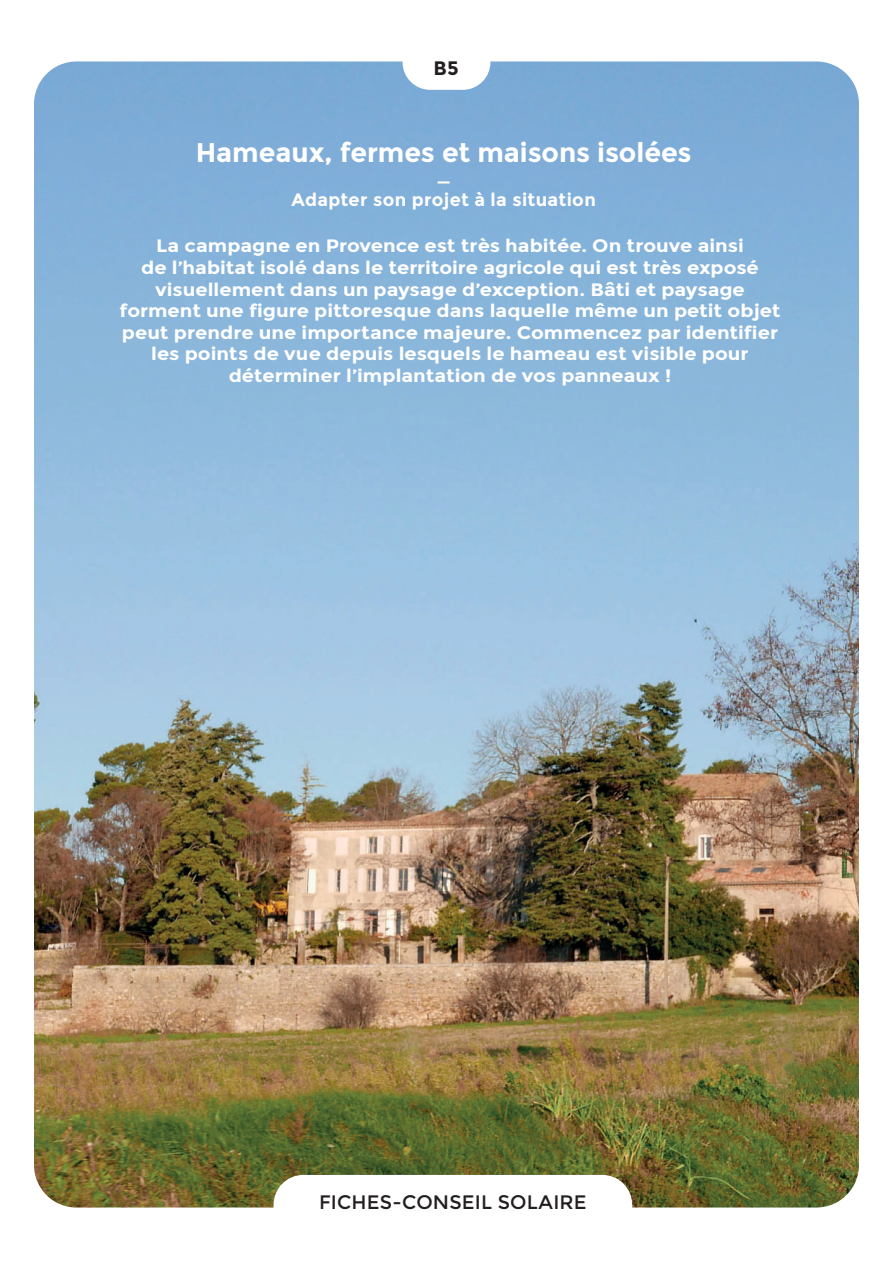
<style>
.page{position:relative;width:893px;height:1263px;background:#fff}
.page>*{position:absolute;margin:0;border:0;box-sizing:border-box;transform-origin:0 0}
.t1{font:700 27px "Montserrat";color:#fff}
.t2{font:700 21px "Montserrat";color:#fff}
.t3{font:19.5px "Montserrat";letter-spacing:.005em;color:#231f20}
.t4{font:700 19.5px "Montserrat";color:#231f20}
.t5{font:700 18px/21.6px "Montserrat";color:#fff;text-align:center;scale:1.1 1}
.t6{font:700 18px "Montserrat";letter-spacing:.02em;color:#fff}
</style>
<div class="page">
<img style="left:34px;top:61px;width:825px;height:1146px">
<div style="left:274px;top:1175px;width:358px;height:63px;background:#fff;border-radius:30px"></div>
<div style="left:403px;top:35px;width:87px;height:55px;background:#fff;border-radius:28px"></div>
<p class="t4" style="left:433px;top:56px;width:27px">B5</p>
<h1 class="t1" style="left:196px;top:137px;width:497px">Hameaux, fermes et maisons isolées</h1>
<p class="t2" style="left:436px;top:168px;width:16px">—</p>
<p class="t6" style="left:291px;top:189px;width:306px">Adapter son projet à la situation</p>
<p class="t5" style="left:120px;top:235px;width:602px">La campagne en Provence est très habitée. On trouve ainsi<br>de l’habitat isolé dans le territoire agricole qui est très exposé visuellement dans un paysage d’exception. Bâti et paysage forment une figure pittoresque dans laquelle même un petit objet peut prendre une importance majeure. Commencez par identifier les points de vue depuis lesquels le hameau est visible pour déterminer l’implantation de vos panneaux !</p>
<p class="t3" style="left:319px;top:1190px;width:269px">FICHES-CONSEIL SOLAIRE</p>
</div>
